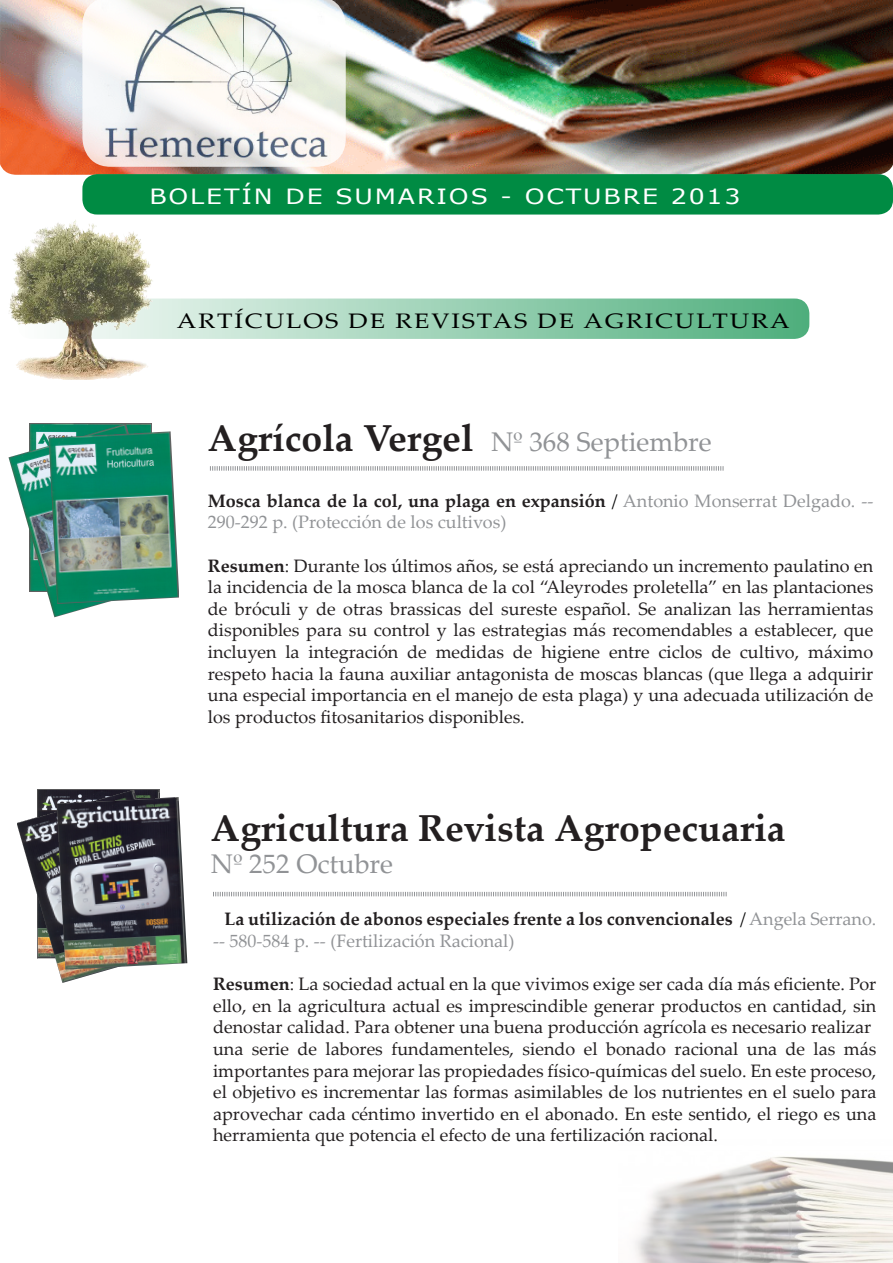
<style>
.page{position:relative;width:893px;height:1263px;background:#fff}
.page>*{position:absolute;margin:0;border:0;box-sizing:border-box;transform-origin:0 0}
.t1{font:700 37.5px "Palatino Linotype";color:#231f20}
.t2{font:27px "Palatino Linotype";color:#919396}
.t3{font:21px "Palatino Linotype";letter-spacing:.075em;color:#000;scale:1.2 1}
.t4{font:21px "Verdana";letter-spacing:.075em;color:#fff;scale:1.2 1}
.t5{font:18px/21.6px "Palatino Linotype";color:#231f20}
.t6{font:700 18px/21.6px "Palatino Linotype";color:#231f20}
.t7{font:18px/21.6px "Palatino Linotype";color:#919396}
.s1{font-weight:700;font-size:37.5px;color:#231f20}
.s2{font-weight:700;color:#231f20}
.s3{color:#000}
.s4{font-weight:700}
.s5{font-weight:400;color:#000}
.s6{font-weight:400;color:#919396}
</style>
<div class="page">
<svg style="left:17px;top:298px;width:792px;height:41px;background:#99c8ac"></svg>
<img style="left:634px;top:1156px;width:259px;height:107px">
<img style="left:10px;top:221px;width:65px;height:78px">
<img style="left:17px;top:789px;width:143px;height:194px">
<img style="left:57px;top:797px;width:130px;height:172px">
<svg style="left:213px;top:891px;width:514px;height:6px"></svg>
<img style="left:9px;top:424px;width:143px;height:193px">
<img style="left:49px;top:431px;width:130px;height:173px">
<svg style="left:210px;top:466px;width:514px;height:5px"></svg>
<img style="left:0;top:0;width:893px;height:175px">
<div style="left:82px;top:174px;width:811px;height:41px;background:#008b43;border-radius:15px"></div>
<img style="left:82px;top:0;width:264px;height:167px">
<p class="t4" style="left:149px;top:183px;width:494px">BOLETÍN DE SUMARIOS - OCTUBRE 2013</p>
<p class="t3" style="left:177px;top:306px;width:512px">ARTÍCULOS DE REVISTAS DE AGRICULTURA</p>
<h2 class="t2" style="left:208px;top:423px;width:505px"><span class="s1">Agrícola Vergel</span> Nº 368 Septiembre</h2>
<p class="t7" style="left:208px;top:489px;width:667px"><span class="s2">Mosca blanca de la col, una plaga en expansión</span> <span class="s3">/</span> Antonio Monserrat Delgado. --<br>290-292 p. (Protección de los cultivos)</p>
<p class="t5" style="left:208px;top:554px;width:667px;text-align:justify"><span class="s4">Resumen</span>: Durante los últimos años, se está apreciando un incremento paulatino en la incidencia de la mosca blanca de la col “Aleyrodes proletella” en las plantaciones de bróculi y de otras brassicas del sureste español. Se analizan las herramientas disponibles para su control y las estrategias más recomendables a establecer, que incluyen la integración de medidas de higiene entre ciclos de cultivo, máximo respeto hacia la fauna auxiliar antagonista de moscas blancas (que llega a adquirir una especial importancia en el manejo de esta plaga) y una adecuada utilización de los productos fitosanitarios disponibles.</p>
<h1 class="t1" style="left:211px;top:801px;width:576px">Agricultura Revista Agropecuaria</h1>
<h2 class="t2" style="left:211px;top:845px;width:184px">Nº 252 Octubre</h2>
<p class="t6" style="left:213px;top:908px;width:665px;text-indent:11px">La utilización de abonos especiales frente a los convencionales <span class="s5">/</span> <span class="s6">Angela Serrano. -- 580-584 p. -- (Fertilización Racional)</span></p>
<p class="t5" style="left:213px;top:972px;width:665px"><span class="s4">Resumen</span>: La sociedad actual en la que vivimos exige ser cada día más eficiente. Por ello, en la agricultura actual es imprescindible generar productos en cantidad, sin denostar calidad. Para obtener una buena producción agrícola es necesario realizar una serie de labores fundamenteles, siendo el bonado racional una de las más importantes para mejorar las propiedades físico-químicas del suelo. En este proceso, el objetivo es incrementar las formas asimilables de los nutrientes en el suelo para aprovechar cada céntimo invertido en el abonado. En este sentido, el riego es una herramienta que potencia el efecto de una fertilización racional.</p>
</div>
